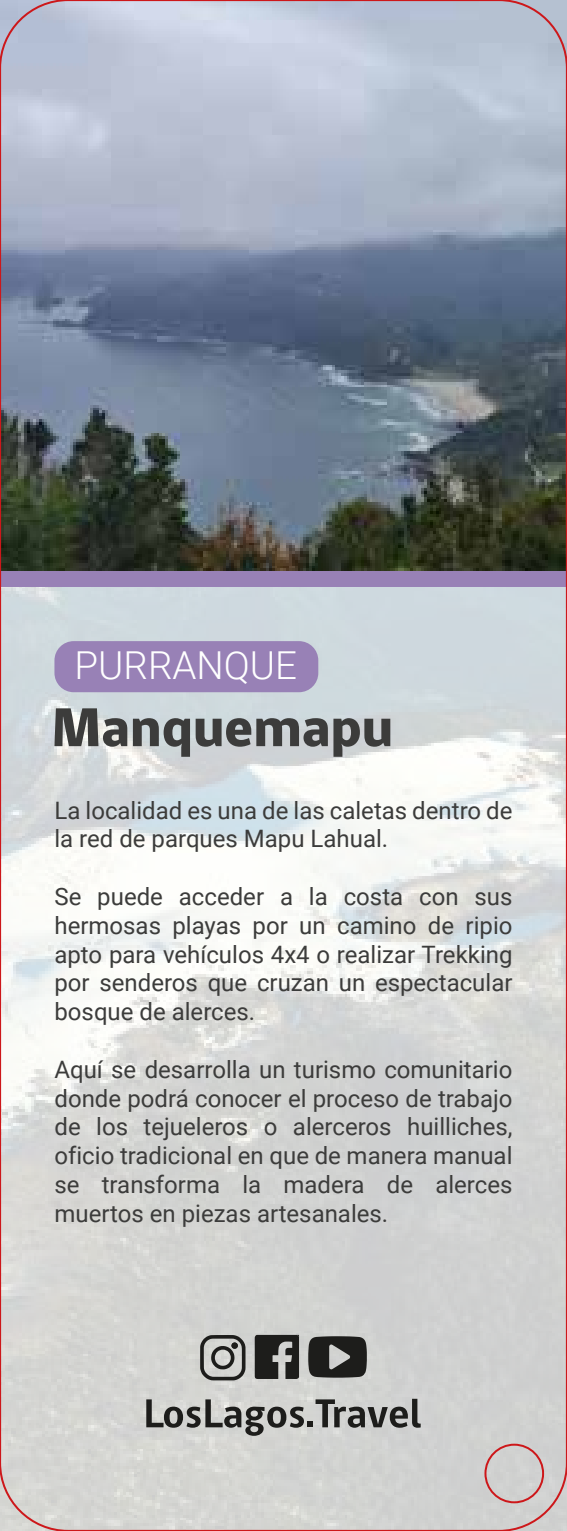
<style>
.page{position:relative;width:567px;height:1531px;background:#fff}
.page>*{position:absolute;margin:0;border:0;box-sizing:border-box;transform-origin:0 0}
.t1{font:800 56px "gob CL";color:#3c3c3b}
.t2{font:300 38.4px "Roboto";color:#fff}
.t3{font:24px/28.8px "Roboto";color:#3c3c3b;text-align:justify}
</style>
<div class="page">
<img style="left:0;top:587px;width:567px;height:944px">
<img style="left:0;top:0;width:567px;height:571px">
<svg style="left:146px;top:1399px;width:275px;height:37px;background:#9c9d9a"></svg>
<svg style="left:200px;top:1335px;width:45px;height:45px;background:#8f908d"></svg>
<div style="left:231px;top:1342px;width:7px;height:6px;background:#1d1d1b;border-radius:50%"></div>
<svg style="left:255px;top:1335px;width:44px;height:44px;background:#40403e"></svg>
<svg style="left:308px;top:1336px;width:59px;height:41px;background:#3e3e3c"></svg>
<div style="left:0;top:571px;width:567px;height:16px;background:#9881b6"></div>
<div style="left:54px;top:641px;width:264px;height:51px;background:#9881b6;border-radius:19px"></div>
<div style="left:484px;top:1443px;width:60px;height:60px;border:2px solid #cd171a;border-radius:50%"></div>
<h2 class="t2" style="left:75px;top:639px;width:224px">PURRANQUE</h2>
<h1 class="t1" style="left:52px;top:689px;width:342px">Manquemapu</h1>
<p class="t3" style="left:54px;top:795px;width:460px">La localidad es una de las caletas dentro de la red de parques Mapu Lahual.</p>
<p class="t3" style="left:54px;top:881px;width:460px">Se puede acceder a la costa con sus hermosas playas por un camino de ripio apto para vehículos 4x4 o realizar Trekking por senderos que cruzan un espectacular bosque de alerces.</p>
<p class="t3" style="left:54px;top:1054px;width:460px">Aquí se desarrolla un turismo comunitario donde podrá conocer el proceso de trabajo de los tejueleros o alerceros huilliches, oficio tradicional en que de manera manual se transforma la madera de alerces muertos en piezas artesanales.</p>
</div>
